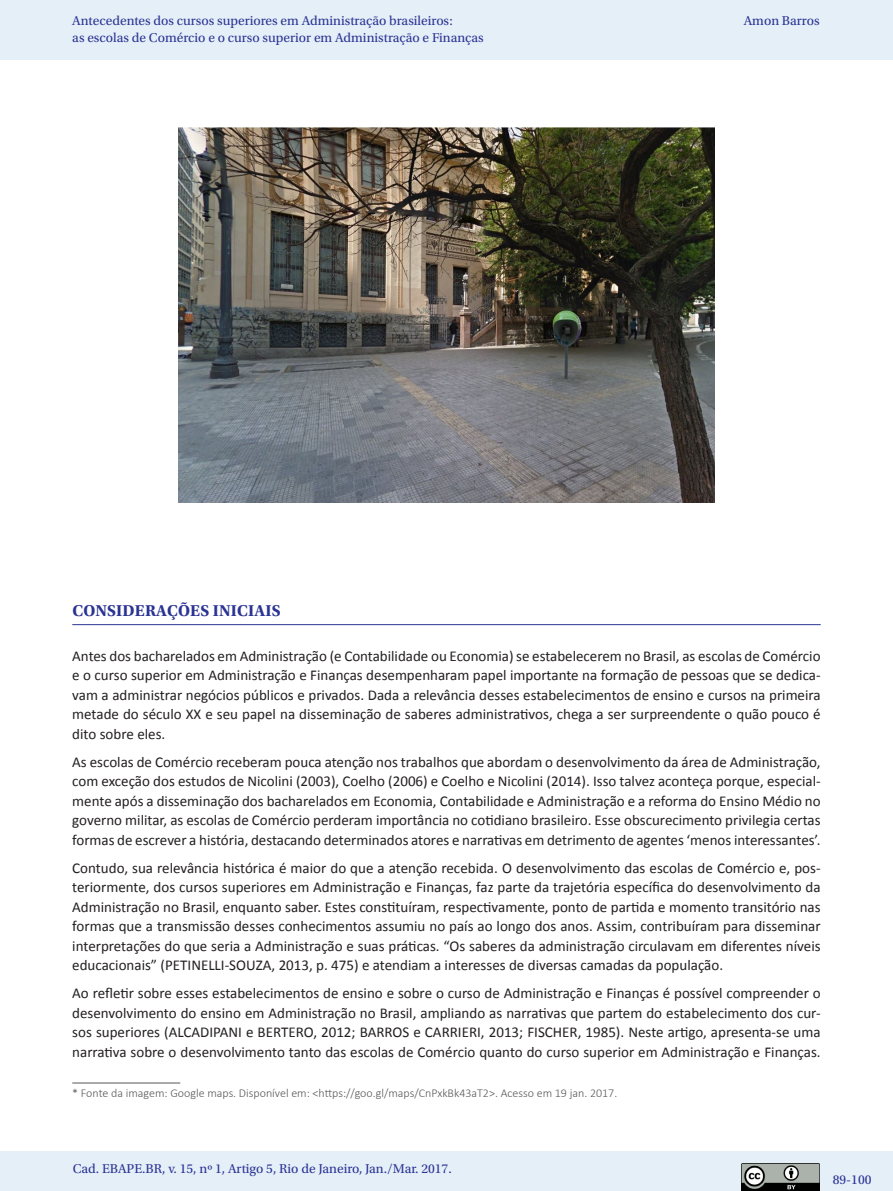
<style>
.page{position:relative;width:893px;height:1191px;background:#fff}
.page>*{position:absolute;margin:0;border:0;box-sizing:border-box;transform-origin:0 0}
._07_1_sub_1{font:700 16.5px "Utopia Std";letter-spacing:.01em;color:#2b3393}
._06_0_texto{font:15px/19.5px "Calibri";color:#231f20;text-align:justify}
.t1{font:13.5px/16.5px "Utopia Std";color:#2b3393}
._06_3_nota_de_rodape{font:300 12px "Calibri";color:#57585a}
</style>
<div class="page">
<div style="left:0;top:0;width:893px;height:60px;background:#e4eff8"></div>
<div style="left:0;top:1151px;width:893px;height:40px;background:#e4eff8"></div>
<img style="left:742px;top:1163px;width:77px;height:27px">
<hr style="left:72px;top:624px;width:749px;height:1px;background:#2b3393">
<img style="left:179px;top:128px;width:535px;height:374px">
<hr style="left:72px;top:1082px;width:108px;height:1px;background:#57585a">
<p class="t1" style="left:72px;top:13px;width:413px">Antecedentes dos cursos superiores em Administração brasileiros:<br>as escolas de Comércio e o curso superior em Administração e Finanças</p>
<p class="t1" style="left:744px;top:13px;width:77px">Amon Barros</p>
<p class="_07_1_sub_1" style="left:72px;top:601px;width:210px">CONSIDERAÇÕES INICIAIS</p>
<p class="_06_0_texto" style="left:72px;top:646px;width:750px">Antes dos bacharelados em Administração (e Contabilidade ou Economia) se estabelecerem no Brasil, as escolas de Comércio e o curso superior em Administração e Finanças desempenharam papel importante na formação de pessoas que se dedica&shy;vam a administrar negócios públicos e privados. Dada a relevância desses estabelecimentos de ensino e cursos na primeira metade do século XX e seu papel na disseminação de saberes administrativos, chega a ser surpreendente o quão pouco é dito sobre eles.</p>
<p class="_06_0_texto" style="left:72px;top:752px;width:750px">As escolas de Comércio receberam pouca atenção nos trabalhos que abordam o desenvolvimento da área de Administração, com exceção dos estudos de Nicolini (2003), Coelho (2006) e Coelho e Nicolini (2014). Isso talvez aconteça porque, especial&shy;mente após a disseminação dos bacharelados em Economia, Contabilidade e Administração e a reforma do Ensino Médio no governo militar, as escolas de Comércio perderam importância no cotidiano brasileiro. Esse obscurecimento privilegia certas formas de escrever a história, destacando determinados atores e narrativas em detrimento de agentes ‘menos interessantes’.</p>
<p class="_06_0_texto" style="left:72px;top:858px;width:750px">Contudo, sua relevância histórica é maior do que a atenção recebida. O desenvolvimento das escolas de Comércio e, pos&shy;teriormente, dos cursos superiores em Administração e Finanças, faz parte da trajetória específica do desenvolvimento da Administração no Brasil, enquanto saber. Estes constituíram, respectivamente, ponto de partida e momento transitório nas formas que a transmissão desses conhecimentos assumiu no país ao longo dos anos. Assim, contribuíram para disseminar interpretações do que seria a Administração e suas práticas. “Os saberes da administração circulavam em diferentes níveis educacionais” (PETINELLI-SOUZA, 2013, p. 475) e atendiam a interesses de diversas camadas da população.</p>
<p class="_06_0_texto" style="left:72px;top:983px;width:750px">Ao refletir sobre esses estabelecimentos de ensino e sobre o curso de Administração e Finanças é possível compreender o desenvolvimento do ensino em Administração no Brasil, ampliando as narrativas que partem do estabelecimento dos cur&shy;sos superiores (ALCADIPANI e BERTERO, 2012; BARROS e CARRIERI, 2013; FISCHER, 1985). Neste artigo, apresenta-se uma narrativa sobre o desenvolvimento tanto das escolas de Comércio quanto do curso superior em Administração e Finanças.</p>
<p class="_06_3_nota_de_rodape" style="left:72px;top:1086px;width:546px">* Fonte da imagem: Google maps. Disponível em: &lt;https://goo.gl/maps/CnPxkBk43aT2&gt;. Acesso em 19 jan. 2017.</p>
<p class="t1" style="left:73px;top:1160px;width:380px">Cad. EBAPE.BR, v. 15, nº 1, Artigo 5, Rio de Janeiro, Jan./Mar. 2017.</p>
<p class="t1" style="left:833px;top:1171px;width:40px">89-100</p>
</div>
